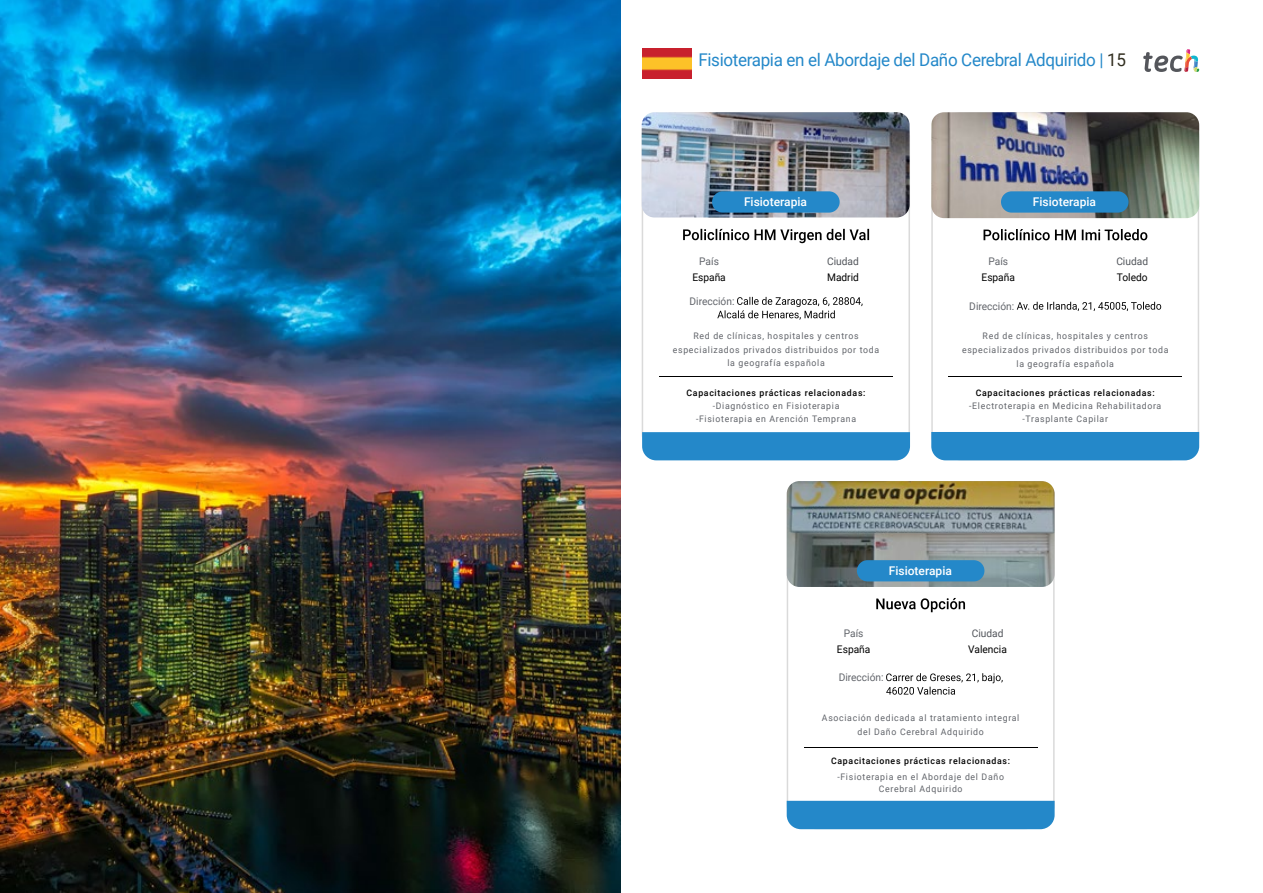
<style>
.page{position:relative;width:1263px;height:893px;background:#fff}
.page>*{position:absolute;margin:0;border:0;box-sizing:border-box;transform-origin:0 0}
.t1{font:17.55px "Roboto";letter-spacing:-.02em;color:#2488c9}
.t2{font:500 12px "Roboto";color:#fff}
.t3{font:10.5px "Roboto";color:#61646a}
.t4{font:10.5px "Roboto";color:#000}
.t5{font:10.5px "Roboto";color:#52555b}
.t6{font:9px/13.5px "Roboto";letter-spacing:.08em;color:#61646a;text-align:center}
.t7{font:500 9px "Roboto";letter-spacing:.08em;color:#000}
.s1{color:#312e20}
</style>
<div class="page">
<img style="left:0;top:0;width:621px;height:893px">
<img style="left:642px;top:49px;width:49px;height:30px">
<svg style="left:1143px;top:49px;width:56px;height:23px"></svg>
<svg style="left:931px;top:123px;width:269px;height:338px"></svg>
<img style="left:931px;top:112px;width:268px;height:106px">
<div style="left:1001px;top:191px;width:127px;height:22px;background:#2488c9;border-radius:11px"></div>
<div style="left:931px;top:432px;width:268px;height:28px;background:#2488c9"></div>
<hr style="left:948px;top:377px;width:234px;height:1px;background:#000">
<svg style="left:1017px;top:302px;width:144px;height:9px"></svg>
<svg style="left:983px;top:229px;width:164px;height:11px"></svg>
<svg style="left:641px;top:121px;width:270px;height:314px"></svg>
<img style="left:642px;top:112px;width:267px;height:105px">
<div style="left:642px;top:432px;width:268px;height:28px;background:#2488c9"></div>
<hr style="left:659px;top:376px;width:234px;height:1px;background:#000">
<svg style="left:717px;top:297px;width:145px;height:23px"></svg>
<div style="left:712px;top:191px;width:128px;height:22px;background:#2488c9;border-radius:11px"></div>
<svg style="left:683px;top:229px;width:186px;height:14px"></svg>
<svg style="left:786px;top:490px;width:269px;height:340px"></svg>
<img style="left:787px;top:481px;width:267px;height:106px">
<div style="left:857px;top:560px;width:127px;height:21px;background:#2488c9;border-radius:11px"></div>
<div style="left:787px;top:801px;width:267px;height:28px;background:#2488c9"></div>
<hr style="left:804px;top:747px;width:233px;height:1px;background:#000">
<svg style="left:876px;top:598px;width:89px;height:14px"></svg>
<svg style="left:886px;top:673px;width:117px;height:22px"></svg>
<h1 class="t1" style="left:698px;top:48px;width:429px">Fisioterapia en el Abordaje del Daño Cerebral Adquirido | <span class="s1">15</span></h1>
<h2 class="t2" style="left:751px;top:193px;width:51px">Medicina</h2>
<h2 class="t2" style="left:744px;top:194px;width:65px">Fisioterapia</h2>
<h2 class="t2" style="left:1033px;top:194px;width:65px">Fisioterapia</h2>
<p class="t3" style="left:699px;top:254px;width:21px">País</p>
<p class="t4" style="left:692px;top:270px;width:35px">España</p>
<p class="t5" style="left:827px;top:254px;width:33px">Ciudad</p>
<p class="t4" style="left:827px;top:270px;width:33px">Madrid</p>
<p class="t3" style="left:988px;top:254px;width:21px">País</p>
<p class="t4" style="left:981px;top:270px;width:35px">España</p>
<p class="t5" style="left:1116px;top:254px;width:33px">Ciudad</p>
<p class="t4" style="left:1117px;top:270px;width:32px">Toledo</p>
<p class="t3" style="left:690px;top:294px;width:46px">Dirección:</p>
<p class="t6" style="left:673px;top:329px;width:208px">Red de clínicas, hospitales y centros especializados privados distribuidos por toda la geografía española</p>
<p class="t7" style="left:686px;top:386px;width:180px">Capacitaciones prácticas relacionadas:</p>
<p class="t6" style="left:696px;top:399px;width:162px">-Diagnóstico en Fisioterapia -Fisioterapia en Arención Temprana</p>
<p class="t3" style="left:969px;top:299px;width:46px">Dirección:</p>
<p class="t6" style="left:962px;top:329px;width:208px">Red de clínicas, hospitales y centros especializados privados distribuidos por toda la geografía española</p>
<p class="t7" style="left:976px;top:386px;width:180px">Capacitaciones prácticas relacionadas:</p>
<p class="t6" style="left:969px;top:399px;width:194px">-Electroterapia en Medicina Rehabilitadora -Trasplante Capilar</p>
<h2 class="t2" style="left:889px;top:563px;width:65px">Fisioterapia</h2>
<p class="t3" style="left:844px;top:626px;width:21px">País</p>
<p class="t4" style="left:837px;top:642px;width:35px">España</p>
<p class="t5" style="left:972px;top:626px;width:33px">Ciudad</p>
<p class="t4" style="left:968px;top:642px;width:40px">Valencia</p>
<p class="t3" style="left:839px;top:670px;width:46px">Dirección:</p>
<p class="t6" style="left:822px;top:711px;width:199px">Asociación dedicada al tratamiento integral del Daño Cerebral Adquirido</p>
<p class="t7" style="left:831px;top:754px;width:180px">Capacitaciones prácticas relacionadas:</p>
<p class="t6" style="left:837px;top:770px;width:168px;line-height:12px">-Fisioterapia en el Abordaje del Daño<br>Cerebral Adquirido</p>
</div>
